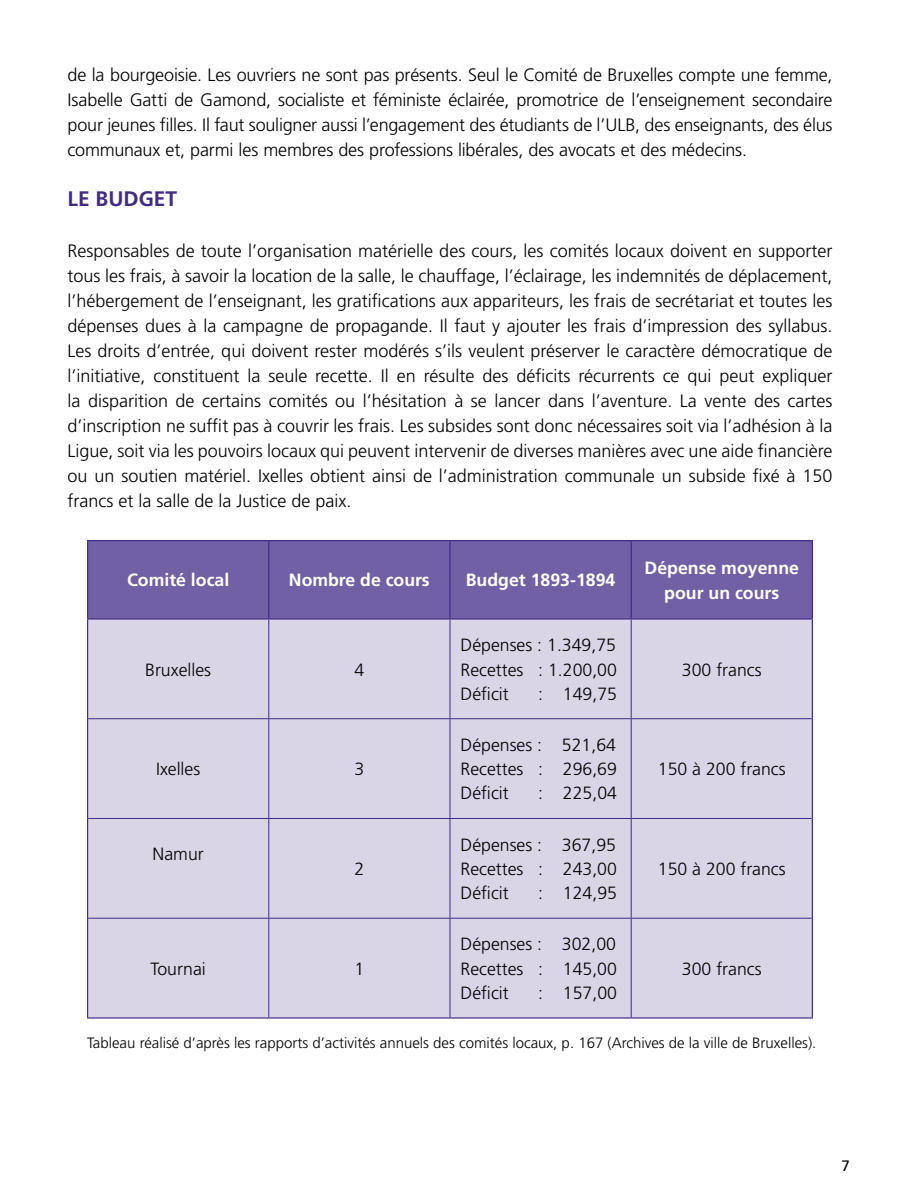
<style>
.page{position:relative;width:900px;height:1200px;background:#fff}
.page>*{position:absolute;margin:0;border:0;box-sizing:border-box;transform-origin:0 0}
.Titres_mauve{font:700 21px "Frutiger LT Std";color:#412b84}
.Texte_courant{font:300 18px/25px "Frutiger LT Std";color:#000;text-align:justify}
.Textes_tableau{font:300 17.7px "Frutiger LT Std";color:#000}
.Textes_tableau-2{font:700 17.7px/24.2px "Frutiger LT Std";color:#fff;text-align:center}
.t1{font:15.15px "Frutiger LT Std";color:#000}
.Légendes_images{font:300 15px "Frutiger LT Std";color:#000}
</style>
<div class="page">
<div style="left:88px;top:541px;width:724px;height:77px;background:#7160a3"></div>
<div style="left:88px;top:620px;width:724px;height:397px;background:#d9d5e6"></div>
<hr style="left:268px;top:620px;width:1px;height:98px;background:#412b84">
<hr style="left:450px;top:620px;width:1px;height:98px;background:#412b84">
<hr style="left:631px;top:620px;width:1px;height:98px;background:#412b84">
<hr style="left:88px;top:718px;width:181px;height:1px;background:#412b84">
<hr style="left:269px;top:718px;width:181px;height:1px;background:#412b84">
<hr style="left:268px;top:719px;width:1px;height:99px;background:#412b84">
<hr style="left:450px;top:718px;width:181px;height:1px;background:#412b84">
<hr style="left:450px;top:719px;width:1px;height:99px;background:#412b84">
<hr style="left:631px;top:718px;width:181px;height:1px;background:#412b84">
<hr style="left:631px;top:719px;width:1px;height:99px;background:#412b84">
<hr style="left:88px;top:818px;width:181px;height:1px;background:#412b84">
<hr style="left:269px;top:818px;width:181px;height:1px;background:#412b84">
<hr style="left:268px;top:819px;width:1px;height:99px;background:#412b84">
<hr style="left:450px;top:818px;width:181px;height:1px;background:#412b84">
<hr style="left:450px;top:819px;width:1px;height:99px;background:#412b84">
<hr style="left:631px;top:818px;width:181px;height:1px;background:#412b84">
<hr style="left:631px;top:819px;width:1px;height:99px;background:#412b84">
<hr style="left:88px;top:918px;width:181px;height:1px;background:#412b84">
<hr style="left:269px;top:918px;width:181px;height:1px;background:#412b84">
<hr style="left:268px;top:919px;width:1px;height:98px;background:#412b84">
<hr style="left:450px;top:918px;width:181px;height:1px;background:#412b84">
<hr style="left:450px;top:919px;width:1px;height:98px;background:#412b84">
<hr style="left:631px;top:918px;width:181px;height:1px;background:#412b84">
<hr style="left:631px;top:919px;width:1px;height:98px;background:#412b84">
<hr style="left:87px;top:620px;width:1px;height:99px;background:#412b84">
<hr style="left:812px;top:620px;width:1px;height:99px;background:#412b84">
<hr style="left:87px;top:719px;width:1px;height:99px;background:#412b84">
<hr style="left:812px;top:719px;width:1px;height:99px;background:#412b84">
<hr style="left:87px;top:818px;width:1px;height:100px;background:#412b84">
<hr style="left:812px;top:818px;width:1px;height:100px;background:#412b84">
<hr style="left:87px;top:918px;width:1px;height:99px;background:#412b84">
<hr style="left:812px;top:918px;width:1px;height:99px;background:#412b84">
<hr style="left:87px;top:1017px;width:182px;height:2px;background:#412b84">
<hr style="left:269px;top:1017px;width:181px;height:2px;background:#412b84">
<hr style="left:450px;top:1017px;width:181px;height:2px;background:#412b84">
<hr style="left:631px;top:1017px;width:182px;height:2px;background:#412b84">
<hr style="left:87px;top:540px;width:182px;height:1px;background:#412b84">
<hr style="left:87px;top:541px;width:1px;height:77px;background:#412b84">
<hr style="left:269px;top:540px;width:181px;height:1px;background:#412b84">
<hr style="left:268px;top:541px;width:1px;height:77px;background:#412b84">
<hr style="left:450px;top:540px;width:181px;height:1px;background:#412b84">
<hr style="left:449px;top:541px;width:2px;height:77px;background:#412b84">
<hr style="left:631px;top:540px;width:182px;height:1px;background:#412b84">
<hr style="left:631px;top:541px;width:1px;height:77px;background:#412b84">
<hr style="left:812px;top:541px;width:1px;height:77px;background:#412b84">
<hr style="left:87px;top:618px;width:182px;height:2px;background:#412b84">
<hr style="left:269px;top:618px;width:181px;height:2px;background:#412b84">
<hr style="left:450px;top:618px;width:181px;height:2px;background:#412b84">
<hr style="left:631px;top:618px;width:182px;height:2px;background:#412b84">
<p class="Texte_courant" style="left:68px;top:63px;width:767px">de la bourgeoisie. Les ouvriers ne sont pas présents. Seul le Comité de Bruxelles compte une femme, Isabelle Gatti de Gamond, socialiste et féministe éclairée, promotrice de l’enseignement secondaire pour jeunes filles. Il faut souligner aussi l’engagement des étudiants de l’ULB, des enseignants, des élus communaux et, parmi les membres des professions libérales, des avocats et des médecins.</p>
<p class="Titres_mauve" style="left:68px;top:187px;width:111px">LE BUDGET</p>
<p class="Texte_courant" style="left:68px;top:238px;width:767px">Responsables de toute l’organisation matérielle des cours, les comités locaux doivent en supporter tous les frais, à savoir la location de la salle, le chauffage, l’éclairage, les indemnités de déplacement, l’hébergement de l’enseignant, les gratifications aux appariteurs, les frais de secrétariat et toutes les dépenses dues à la campagne de propagande. Il faut y ajouter les frais d’impression des syllabus.<br>Les droits d’entrée, qui doivent rester modérés s’ils veulent préserver le caractère démocratique de l’initiative, constituent la seule recette. Il en résulte des déficits récurrents ce qui peut expliquer la disparition de certains comités ou l’hésitation à se lancer dans l’aventure. La vente des cartes d’inscription ne suffit pas à couvrir les frais. Les subsides sont donc nécessaires soit via l’adhésion à la Ligue, soit via les pouvoirs locaux qui peuvent intervenir de diverses manières avec une aide financière ou un soutien matériel. Ixelles obtient ainsi de l’administration communale un subside fixé à 150 francs et la salle de la Justice de paix.</p>
<p class="Textes_tableau-2" style="left:127px;top:568px;width:104px">Comité local</p>
<p class="Textes_tableau-2" style="left:289px;top:568px;width:142px">Nombre de cours</p>
<p class="Textes_tableau-2" style="left:466px;top:568px;width:151px">Budget 1893-1894</p>
<p class="Textes_tableau-2" style="left:645px;top:556px;width:156px">Dépense moyenne pour un cours</p>
<p class="Textes_tableau" style="left:145px;top:659px;width:67px">Bruxelles</p>
<p class="Textes_tableau" style="left:354px;top:659px;width:11px">4</p>
<p class="Textes_tableau" style="left:461px;top:635px;width:157px">Dépenses : 1.349,75</p>
<p class="Textes_tableau" style="left:461px;top:659px;width:158px">Recettes : 1.200,00</p>
<p class="Textes_tableau" style="left:461px;top:684px;width:50px">Déficit</p>
<p class="Textes_tableau" style="left:538px;top:684px;width:80px">: 149,75</p>
<p class="Textes_tableau" style="left:682px;top:659px;width:81px">300 francs</p>
<p class="Textes_tableau" style="left:156px;top:759px;width:46px">Ixelles</p>
<p class="Textes_tableau" style="left:354px;top:759px;width:11px">3</p>
<p class="Textes_tableau" style="left:461px;top:735px;width:157px">Dépenses : 521,64</p>
<p class="Textes_tableau" style="left:461px;top:759px;width:158px">Recettes : 296,69</p>
<p class="Textes_tableau" style="left:461px;top:783px;width:50px">Déficit</p>
<p class="Textes_tableau" style="left:538px;top:783px;width:80px">: 225,04</p>
<p class="Textes_tableau" style="left:658px;top:759px;width:129px">150 à 200 francs</p>
<p class="Textes_tableau" style="left:153px;top:844px;width:53px">Namur</p>
<p class="Textes_tableau" style="left:354px;top:859px;width:11px">2</p>
<p class="Textes_tableau" style="left:461px;top:835px;width:157px">Dépenses : 367,95</p>
<p class="Textes_tableau" style="left:461px;top:859px;width:158px">Recettes : 243,00</p>
<p class="Textes_tableau" style="left:461px;top:883px;width:50px">Déficit</p>
<p class="Textes_tableau" style="left:538px;top:883px;width:80px">: 124,95</p>
<p class="Textes_tableau" style="left:658px;top:859px;width:129px">150 à 200 francs</p>
<p class="Textes_tableau" style="left:151px;top:958px;width:57px">Tournai</p>
<p class="Textes_tableau" style="left:354px;top:958px;width:11px">1</p>
<p class="Textes_tableau" style="left:461px;top:934px;width:157px">Dépenses : 302,00</p>
<p class="Textes_tableau" style="left:461px;top:958px;width:158px">Recettes : 145,00</p>
<p class="Textes_tableau" style="left:461px;top:983px;width:50px">Déficit</p>
<p class="Textes_tableau" style="left:538px;top:983px;width:80px">: 157,00</p>
<p class="Textes_tableau" style="left:682px;top:958px;width:81px">300 francs</p>
<p class="Légendes_images" style="left:87px;top:1034px;width:731px">Tableau réalisé d’après les rapports d’activités annuels des comités locaux, p. 167 (Archives de la ville de Bruxelles).</p>
<p class="t1" style="left:841px;top:1157px;width:10px">7</p>
</div>
